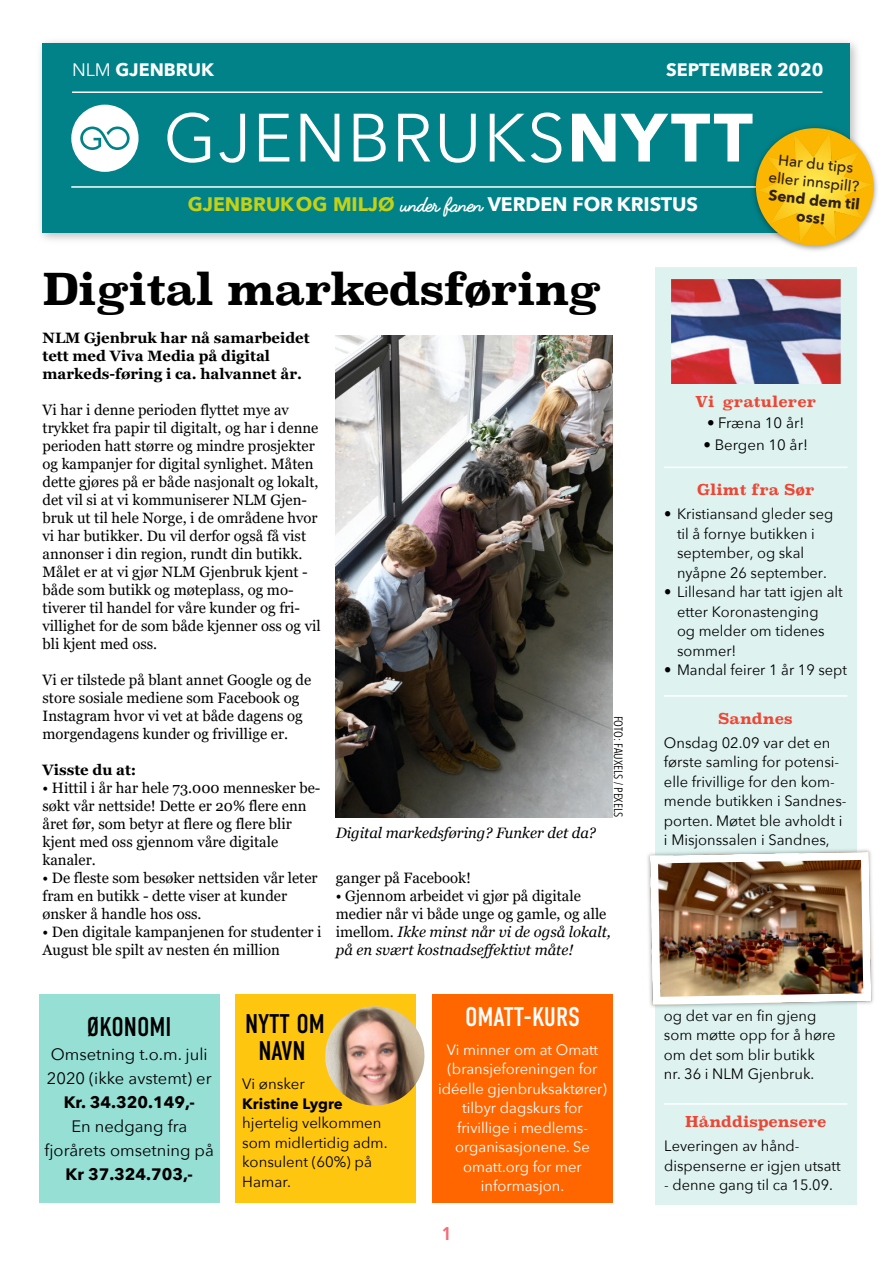
<style>
.page{position:relative;width:893px;height:1263px;background:#fff}
.page>*{position:absolute;margin:0;border:0;box-sizing:border-box;transform-origin:0 0}
.t1{font:67.5px "Avenir Next";letter-spacing:.025em;color:#fff}
.t2{font:700 43.8px "Superclarendon Rg";letter-spacing:-.025em;color:#000}
.t3{font:27px/27px "DIN Condensed";color:#000;text-align:center}
.t4{font:27px "DIN Condensed";color:#fff}
.t5{font:700 19.5px "Avenir Next";letter-spacing:-.005em;color:#fff}
.t6{font:700 18px "Avenir Next";color:#fff}
.t7{font:700 condensed 18px "Open Sans";color:#f46b75}
.t8{font:16.5px/24px "Avenir Next";color:#000}
.t9{font:700 16.5px "Avenir Next";color:#000}
.t10{font:15px/18px "Georgia";color:#000}
.t11{font:15px/19.5px "Avenir Next";color:#000}
.t12{font:15px/19.5px "Avenir Next";color:#fff;text-align:center}
.t13{font:700 15px/18px "Georgia";color:#000}
.t14{font:700 15px "Superclarendon Rg";color:#ed4635}
.t15{font:italic 15px "Georgia";color:#000}
.t16{font:500 15px/18px "Avenir Next";color:#2e2014;text-align:center}
.t17{font:700 15px/18px "Avenir Next";color:#2e2014;text-align:center}
.t18{font:700 15px "Avenir Next";color:#000}
.t19{font:12px "Avenir Next Condensed";color:#000}
.s1{font-weight:400}
.s2{font-weight:700}
.s3{color:#c3d117}
.s4{font-family:"Fabfelt Script"}
.s5{font-style:italic}
</style>
<div class="page">
<img style="left:336px;top:335px;width:276px;height:483px">
<img style="left:40px;top:41px;width:817px;height:199px">
<div style="left:42px;top:44px;width:807px;height:189px;background:#008288"></div>
<hr style="left:72px;top:92px;width:750px;height:1px;background:#fff">
<div style="left:432px;top:994px;width:180px;height:209px;background:#f60"></div>
<div style="left:39px;top:994px;width:180px;height:209px;background:#95dfd5"></div>
<div style="left:236px;top:994px;width:180px;height:209px;background:#ffc610"></div>
<hr style="left:71px;top:186px;width:749px;height:2px;background:#fff">
<svg style="left:71px;top:105px;width:67px;height:67px"></svg>
<div style="left:655px;top:267px;width:201px;height:937px;background:#def3f0"></div>
<hr style="left:664px;top:695px;width:183px;height:2px;background:#fff">
<hr style="left:664px;top:1103px;width:183px;height:2px;background:#fff">
<hr style="left:664px;top:467px;width:183px;height:1px;background:#fff">
<img style="left:750px;top:124px;width:127px;height:127px">
<img style="left:757px;top:132px;width:115px;height:111px">
<img style="left:671px;top:279px;width:169px;height:104px">
<img style="left:325px;top:1006px;width:100px;height:100px">
<img style="left:647px;top:848px;width:227px;height:161px">
<img style="left:650px;top:852px;width:221px;height:153px">
<p class="t6" style="left:72px;top:58px;width:143px"><span class="s1">NLM</span> GJENBRUK</p>
<p class="t6" style="left:666px;top:58px;width:159px">SEPTEMBER 2020</p>
<h1 class="t1" style="left:164px;top:94px;width:590px">GJENBRUKS<span class="s2">NYTT</span></h1>
<h3 class="t5" style="left:188px;top:191px;width:511px"><span class="s3">GJENBRUKOG MILJØ</span> <span class="s4">under fanen</span> VERDEN FOR KRISTUS</h3>
<p class="t16" style="left:771px;top:151px;width:92px;rotate:6deg">Har du tips eller innspill?</p>
<p class="t17" style="left:769px;top:187px;width:93px;rotate:6deg">Send dem til oss!</p>
<h2 class="t2" style="left:43px;top:272px;width:560px">Digital markedsføring</h2>
<p class="t13" style="left:43px;top:330px;width:268px">NLM Gjenbruk har nå samarbeidet tett med Viva Media på digital markeds-føring i ca. halvannet år.</p>
<p class="t10" style="left:43px;top:402px;width:280px">Vi har i denne perioden flyttet mye av trykket fra papir til digitalt, og har i denne perioden hatt større og mindre prosjekter og kampanjer for digital synlighet. Måten dette gjøres på er både nasjonalt og lokalt, det vil si at vi kommuniserer NLM Gjen&shy;bruk ut til hele Norge, i de områdene hvor vi har butikker. Du vil derfor også få vist annonser i din region, rundt din butikk.<br>Målet er at vi gjør NLM Gjenbruk kjent - både som butikk og møteplass, og mo&shy;tiverer til handel for våre kunder og fri&shy;villighet for de som både kjenner oss og vil bli kjent med oss.</p>
<p class="t10" style="left:43px;top:672px;width:270px">Vi er tilstede på blant annet Google og de store sosiale mediene som Facebook og Instagram hvor vi vet at både dagens og morgendagens kunder og frivillige er.</p>
<p class="t13" style="left:43px;top:762px;width:95px">Visste du at:</p>
<p class="t10" style="left:43px;top:780px;width:279px">• Hittil i år har hele 73.000 mennesker be&shy;søkt vår nettside! Dette er 20% flere enn året før, som betyr at flere og flere blir kjent med oss gjennom våre digitale kanaler.</p>
<p class="t10" style="left:43px;top:870px;width:277px">• De fleste som besøker nettsiden vår leter fram en butikk - dette viser at kunder ønsker å handle hos oss.</p>
<p class="t10" style="left:43px;top:924px;width:280px">• Den digitale kampanjenen for studenter i<br>August ble spilt av nesten én million</p>
<p class="t15" style="left:336px;top:826px;width:262px">Digital markedsføring? Funker det da?</p>
<p class="t19" style="left:626px;top:716px;width:103px;rotate:90deg">FOTO: FAUXELS / PEXELS</p>
<p class="t10" style="left:336px;top:870px;width:137px">ganger på Facebook!</p>
<p class="t10" style="left:336px;top:888px;width:276px">• Gjennom arbeidet vi gjør på digitale medier når vi både unge og gamle, og alle imellom. <span class="s5">Ikke minst når vi de også lokalt, på en svært kostnadseffektivt måte!</span></p>
<h3 class="t3" style="left:87px;top:1016px;width:86px">ØKONOMI</h3>
<p class="t8" style="left:47px;top:1043px;width:166px">Omsetning t.o.m. juli<br>2020 (ikke avstemt) er</p>
<p class="t9" style="left:64px;top:1092px;width:132px">Kr. 34.320.149,-</p>
<p class="t8" style="left:45px;top:1115px;width:171px;text-align:center">En nedgang fra fjorårets omsetning på</p>
<p class="t9" style="left:66px;top:1164px;width:129px">Kr 37.324.703,-</p>
<h3 class="t3" style="left:245px;top:1012px;width:81px">NYTT OM<br>NAVN</h3>
<p class="t11" style="left:242px;top:1075px;width:64px">Vi ønsker</p>
<p class="t18" style="left:242px;top:1094px;width:102px">Kristine Lygre</p>
<p class="t11" style="left:242px;top:1114px;width:147px">hjertelig velkommen som midlertidig adm. konsulent (60%) på<br>Hamar.</p>
<h3 class="t4" style="left:465px;top:1005px;width:116px">OMATT-KURS</h3>
<p class="t12" style="left:438px;top:1040px;width:170px">Vi minner om at Omatt (bransjeforeningen for idéelle gjenbruksaktører) tilbyr dagskurs for frivillige i medlems&shy;organisasjonene. Se omatt.org for mer informasjon.</p>
<p class="t7" style="left:442px;top:1227px;width:10px">1</p>
<p class="t14" style="left:695px;top:395px;width:122px">Vi gratulerer</p>
<p class="t11" style="left:707px;top:414px;width:99px">• Fræna 10 år!</p>
<p class="t11" style="left:703px;top:436px;width:106px">• Bergen 10 år!</p>
<p class="t14" style="left:697px;top:484px;width:119px">Glimt fra Sør</p>
<p class="t11" style="left:677px;top:505px;width:158px;text-indent:-13px">• Kristiansand gleder seg til å fornye butikken i september, og skal nyåpne 26 september.</p>
<p class="t11" style="left:677px;top:583px;width:167px;text-indent:-13px">• Lillesand har tatt igjen alt etter Koronastenging<br>og melder om tidenes sommer!</p>
<p class="t11" style="left:664px;top:661px;width:184px">• Mandal feirer 1 år 19 sept</p>
<p class="t14" style="left:718px;top:712px;width:75px">Sandnes</p>
<p class="t11" style="left:664px;top:733px;width:184px">Onsdag 02.09 var det en første samling for potensi&shy;elle frivillige for den kom&shy;mende butikken i Sandnes&shy;porten. Møtet ble avholdt i i Misjonssalen i Sandnes,</p>
<p class="t11" style="left:664px;top:1006px;width:173px">og det var en fin gjeng som møtte opp for å høre om det som blir butikk nr. 36 i NLM Gjenbruk.</p>
<p class="t14" style="left:685px;top:1116px;width:143px">Hånddispensere</p>
<p class="t11" style="left:664px;top:1137px;width:178px">Leveringen av hånd&shy;dispenserne er igjen utsatt</p>
<p class="t11" style="left:664px;top:1176px;width:170px">- denne gang til ca 15.09.</p>
</div>
